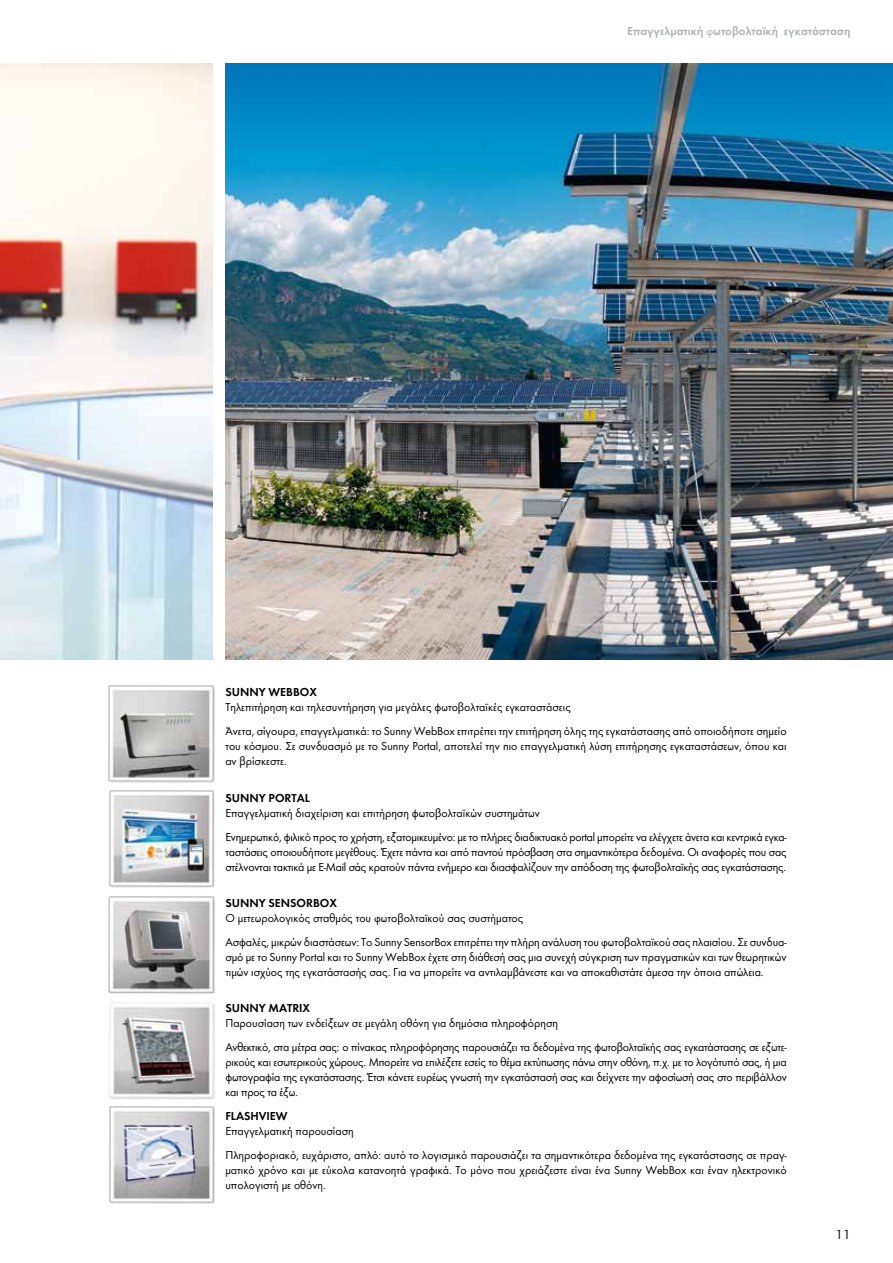
<style>
.page{position:relative;width:893px;height:1263px;background:#fff}
.page>*{position:absolute;margin:0;border:0;box-sizing:border-box;transform-origin:0 0}
.t1{font:13.5px "SMA Futura Global";color:#000}
.t2{font:12px/15px "SMA Futura Global";letter-spacing:-.005em;color:#000}
.t3{font:600 12px "SMA Futura Global";color:#000}
.t4{font:600 12px "SMA Futura Global";color:#b1b3b4}
.s1{font-weight:400}
</style>
<div class="page">
<img style="left:0;top:64px;width:213px;height:595px">
<img style="left:225px;top:64px;width:668px;height:595px">
<img style="left:108px;top:685px;width:107px;height:98px">
<img style="left:109px;top:790px;width:106px;height:98px">
<img style="left:108px;top:896px;width:107px;height:98px">
<img style="left:109px;top:1002px;width:106px;height:202px">
<p class="t4" style="left:627px;top:23px;width:225px">Επαγγελματική <span class="s1">ϕ</span>ωτοβολταϊκή εγκατάσταση</p>
<p class="t3" style="left:225px;top:685px;width:93px">SUNNY WEBBOX</p>
<p class="t2" style="left:225px;top:695px;width:563px;line-height:24px">Τηλεπιτήρηση και τηλεσυντήρηση για μεγάλες φωτοβολταϊκές εγκαταστάσεις<br>Άνετα, σίγουρα, επαγγελματικά: το Sunny WebBox επιτρέπει την επιτήρηση όλης της εγκατάστασης από οποιοδήποτε σημείο</p>
<p class="t2" style="left:225px;top:738px;width:563px">του κόσμου. Σε συνδυασμό με το Sunny Portal, αποτελεί την пιο επαγγελματική λύση επιτήρησης εγκαταστάσεων, όπου και αν βρίσκεστε.</p>
<p class="t3" style="left:225px;top:790px;width:86px">SUNNY PORTAL</p>
<p class="t2" style="left:225px;top:800px;width:563px;line-height:24px">Επαγγελματική διαχείριση και επιτήρηση φωτοβολταϊκών συστημάτων<br>Ενημερωτικό, φιλικό προς το χρήστη, εξατομικευμένο: με το πλήρες διαδικτυακό portal μπορείτε να ελέγχετε άνετα και κεντρικά εγκα-</p>
<p class="t2" style="left:225px;top:844px;width:563px">ταστάσεις οποιουδήποτε μεγέθους. Έχετε πάντα και από παντού πρόσβαση στα σημαντικότερα δεδομένα. Οι αναφορές που σας στέλνονται τακτικά με E-Mail σάς κρατούν πάντα ενήμερο και διασφαλίζουν την απόδοση της φωτοβολταϊκής σας εγκατάστασης.</p>
<p class="t3" style="left:225px;top:895px;width:113px">SUNNY SENSORBOX</p>
<p class="t2" style="left:225px;top:905px;width:563px;line-height:24px">Ο μετεωρολογικός σταθμός του ϕωτοβολταϊκού σας συστήματος<br>Ασφαλές, μικρών διαστάσεων: Το Sunny SensorBox επιτρέπει την πλήρη ανάλυση του ϕωτοβολταϊκού σας пλαισίου. Σε συνδυα-</p>
<p class="t2" style="left:225px;top:949px;width:563px">σμό με το Sunny Portal και το Sunny WebBox έχετε στη διάθεσή σας μια συνεχή σύγκριση των πραγματικών και των θεωρητικών τιμών ισχύος της εγκατάστασής σας. Για να μπορείτε να αντιλαμβάνεστε και να αποκαθιστάτε άμεσα την όποια απώλεια.</p>
<p class="t3" style="left:225px;top:1001px;width:86px">SUNNY MATRIX</p>
<p class="t2" style="left:225px;top:1011px;width:563px;line-height:24px">Π αρουσίαση των ενδείξεων σε μεγάλη οθόνη για δημόσια πληροφόρηση<br>Ανθεκτικό, στα μέτρα σας: ο πίνακας πληροφόρησης παρουσιάζει τα δεδομένα της φωτοβολταϊκής σας εγκατάστασης σε εξωτε-</p>
<p class="t2" style="left:225px;top:1054px;width:563px;text-align:justify">ρικούς και εσωτερικούς χώρους. Μпορείτε να εпιλέξετε εσείς το θέμα εκτύпωσης пάνω στην οθόνη, π.χ. με το λογότυπό σας, ή μια φωτογραφία της εγκατάστασης. Έτσι κάνετε ευρέως γνωστή την εγκατάστασή σας και δείχνετε την αφοσίωσή σας στο περιβάλλον και προς τα έξω.</p>
<p class="t3" style="left:225px;top:1109px;width:64px">FLASHVIEW</p>
<p class="t2" style="left:225px;top:1119px;width:563px;line-height:24px">Επαγγελματική παρουσίαση<br>Πληροφοριακό, ευχάριστο, απλό: αυτό το λογισμικό παρουσιάζει τα σημαντικότερα δεδομένα της εγκατάστασης σε πραγ-</p>
<p class="t2" style="left:225px;top:1162px;width:563px">ματικό χρόνο και με εύκολα κατανοητά γραφικά. Το μόνο που χρειάζεστε είναι ένα Sunny WebBox και έναν ηλεκτρονικό υπολογιστή με οθόνη.</p>
<p class="t1" style="left:835px;top:1227px;width:16px">11</p>
</div>
